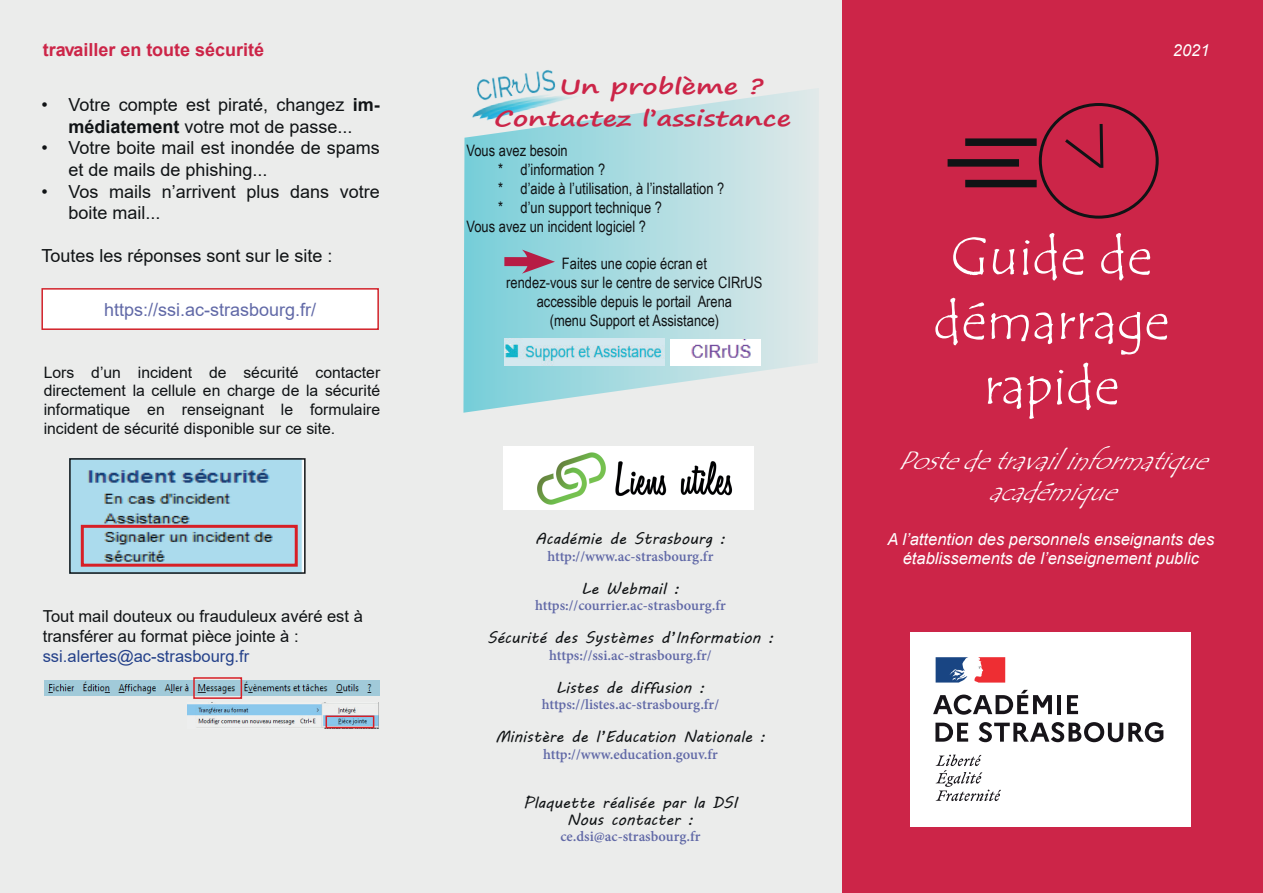
<style>
.page{position:relative;width:1263px;height:893px;background:#ebeceb}
.page>*{position:absolute;margin:0;border:0;box-sizing:border-box;transform-origin:0 0}
.t1{font:54px/64.8px "Tempus Sans ITC";color:#fff;text-align:center}
.t2{font:italic 25.5px/30.6px "Tempus Sans ITC";color:#fff;text-align:center}
.t3{font:700 21px/32.1px "Segoe Print";color:#cc2548;scale:1.32 1}
.t4{font:18px/21.6px "Arial";color:#101315}
.t5{font:18px "Arial";color:#6169a7}
.t6{font:700 18px "Arial";color:#cc2548}
.t7{font:italic 16.5px/19.8px "Arial";color:#fff;text-align:center}
.t8{font:16.5px/19.8px "Arial";color:#101315}
.t9{font:16.5px "Arial";color:#24418a}
.t10{font:15.75px/18.9px "Arial Narrow";color:#101315;text-align:center}
.t11{font:700 15.75px "Adobe Devanagari";color:#6169a7}
.t12{font:15.75px/16.5px "MV Boli";color:#101315;text-align:center}
.t13{font:15.75px/18.9px "Arial";color:#101315;text-align:justify}
.s1{font-weight:700}
</style>
<div class="page">
<div style="left:842px;top:0;width:421px;height:893px;background:#cc2548"></div>
<div style="left:1039px;top:103px;width:120px;height:116px;border:3px solid #101315;border-radius:50%"></div>
<svg style="left:1065px;top:124px;width:39px;height:44px"></svg>
<div style="left:965px;top:138px;width:72px;height:8px;background:#101315"></div>
<div style="left:947px;top:159px;width:72px;height:8px;background:#101315"></div>
<div style="left:965px;top:180px;width:72px;height:7px;background:#101315"></div>
<img style="left:504px;top:447px;width:249px;height:62px">
<img style="left:477px;top:70px;width:79px;height:18px">
<svg style="left:463px;top:88px;width:353px;height:325px"></svg>
<div style="left:504px;top:257px;width:32px;height:9px;background:#b71c45"></div>
<svg style="left:522px;top:250px;width:33px;height:24px"></svg>
<img style="left:505px;top:339px;width:160px;height:27px">
<img style="left:670px;top:340px;width:90px;height:26px">
<div style="left:42px;top:289px;width:336px;height:40px;background:#fff"></div>
<div style="left:41px;top:288px;width:338px;height:42px;border:2px solid #d2222a"></div>
<img style="left:72px;top:461px;width:231px;height:110px">
<div style="left:69px;top:458px;width:237px;height:116px;border:2px solid #101315"></div>
<div style="left:81px;top:525px;width:217px;height:42px;border:3px solid #d71f26"></div>
<img style="left:45px;top:681px;width:335px;height:14px">
<img style="left:187px;top:703px;width:192px;height:25px">
<div style="left:193px;top:677px;width:49px;height:22px;border:2px solid #d71f26"></div>
<div style="left:325px;top:715px;width:49px;height:13px;border:2px solid #d71f26"></div>
<div style="left:910px;top:633px;width:281px;height:194px;background:#fff"></div>
<svg style="left:936px;top:754px;width:65px;height:47px"></svg>
<svg style="left:936px;top:657px;width:32px;height:25px"></svg>
<svg style="left:974px;top:657px;width:31px;height:26px"></svg>
<svg style="left:933px;top:690px;width:119px;height:25px"></svg>
<hr style="left:1057px;top:695px;width:4px;height:19px;background:#171419">
<svg style="left:1067px;top:695px;width:11px;height:19px"></svg>
<svg style="left:935px;top:723px;width:33px;height:19px"></svg>
<svg style="left:978px;top:722px;width:185px;height:20px"></svg>
<p class="t6" style="left:43px;top:37px;width:223px">travailler en toute sécurité</p>
<p class="t4" style="left:41px;top:94px;width:340px;text-align:center">• Votre compte est piraté, changez <span class="s1">im&shy;médiatement</span> votre mot de passe...</p>
<p class="t4" style="left:68px;top:137px;width:313px;text-indent:-27px">• Votre boite mail est inondée de spams et de mails de phishing...</p>
<p class="t4" style="left:68px;top:180px;width:313px;text-indent:-27px">• Vos mails n’arrivent plus dans votre boite mail...</p>
<p class="t4" style="left:41px;top:245px;width:293px">Toutes les réponses sont sur le site :</p>
<p class="t5" style="left:104px;top:297px;width:214px">https://ssi.ac-strasbourg.fr/</p>
<p class="t13" style="left:44px;top:362px;width:338px">Lors d’un incident de sécurité contacter directement la cellule en charge de la sécurité informatique en renseignant le formulaire incident de sécurité disponible sur ce site.</p>
<p class="t8" style="left:43px;top:606px;width:322px">Tout mail douteux ou frauduleux avéré est à transférer au format pièce jointe à :</p>
<p class="t9" style="left:43px;top:645px;width:208px">ssi.alertes@ac-strasbourg.fr</p>
<h3 class="t3" style="left:494px;top:70px;width:226px;text-indent:65px">Un problème ?<br>Contactez l’assistance</h3>
<p class="t10" style="left:466px;top:140px;width:103px">Vous avez besoin</p>
<p class="t10" style="left:498px;top:159px;width:109px">* d’information ?</p>
<p class="t10" style="left:498px;top:178px;width:228px">* d’aide à l’utilisation, à l’installation ?</p>
<p class="t10" style="left:498px;top:197px;width:165px">* d’un support technique ?</p>
<p class="t10" style="left:466px;top:216px;width:181px">Vous avez un incident logiciel ?</p>
<p class="t10" style="left:506px;top:254px;width:258px">Faites une copie écran et<br>rendez-vous sur le centre de service CIRrUS accessible depuis le portail Arena<br>(menu Support et Assistance)</p>
<p class="t12" style="left:535px;top:530px;width:192px">Académie de Strasbourg :</p>
<p class="t11" style="left:547px;top:547px;width:167px">http://www.ac-strasbourg.fr</p>
<p class="t12" style="left:581px;top:580px;width:100px">Le Webmail :</p>
<p class="t11" style="left:535px;top:596px;width:192px">https://courrier.ac-strasbourg.fr</p>
<p class="t12" style="left:487px;top:629px;width:288px">Sécurité des Systèmes d’Information :</p>
<p class="t11" style="left:549px;top:646px;width:164px">https://ssi.ac-strasbourg.fr/</p>
<p class="t12" style="left:556px;top:679px;width:151px">Listes de diffusion :</p>
<p class="t11" style="left:542px;top:695px;width:179px">https://listes.ac-strasbourg.fr/</p>
<p class="t12" style="left:495px;top:728px;width:272px">Ministère de l’Education Nationale :</p>
<p class="t11" style="left:543px;top:745px;width:176px">http://www.education.gouv.fr</p>
<p class="t12" style="left:523px;top:794px;width:216px">Plaquette réalisée par la DSI<br>Nous contacter :</p>
<p class="t11" style="left:560px;top:827px;width:142px">ce.dsi@ac-strasbourg.fr</p>
<p class="t7" style="left:1173px;top:40px;width:38px">2021</p>
<h1 class="t1" style="left:933px;top:225px;width:237px">Guide de démarrage rapide</h1>
<h2 class="t2" style="left:897px;top:446px;width:328px">Postedetravailinformatique académique</h2>
<p class="t7" style="left:887px;top:529px;width:328px">A l’attention des personnels enseignants des établissements de l’enseignement public</p>
</div>
